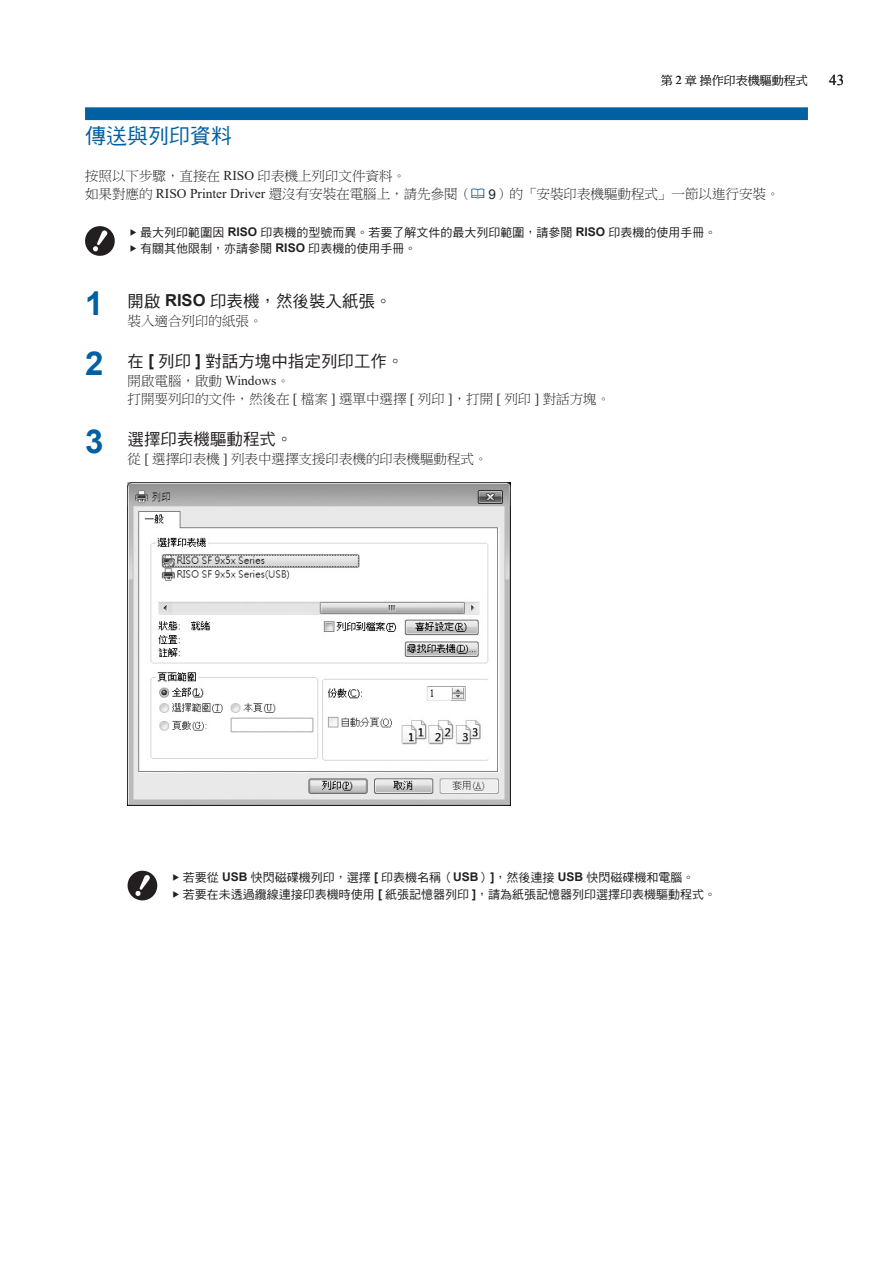
<style>
.page{position:relative;width:893px;height:1263px;background:#fff}
.page>*{position:absolute;margin:0;border:0;box-sizing:border-box;transform-origin:0 0}
.t1{font:21px "DF Hei Md HKSCS U";color:#0160a1}
.t2{font:16.5px "DF Hei Md HKSCS U";color:#231f20}
.t3{font:15px "Times New Roman";color:#231f20}
.t4{font:13.5px/18px "DF Ming Lt HKSCS U";color:#231f20}
.t5{font:12px/16.5px "DF Hei Md HKSCS U";color:#231f20}
.t6{font:12px "DF Ming Lt HKSCS U";color:#231f20}
.s1{font-family:"Times New Roman"}
.s2{font-family:"Arial"}
.s3{font-family:"Arial";font-weight:700}
.s4{font-family:"Arial";font-weight:700;font-size:33px;color:#0160a1}
</style>
<div class="page">
<div style="left:85px;top:107px;width:723px;height:13px;background:#0160a1"></div>
<svg style="left:85px;top:226px;width:30px;height:30px"></svg>
<img style="left:128px;top:483px;width:382px;height:323px">
<svg style="left:128px;top:871px;width:29px;height:29px"></svg>
<p class="t6" style="left:661px;top:74px;width:148px">第 <span class="s1">2</span> 章操作印表機驅動程式</p>
<p class="t3" style="left:829px;top:70px;width:16px">43</p>
<h1 class="t1" style="left:85px;top:125px;width:148px">傳送與列印資料</h1>
<p class="t4" style="left:85px;top:167px;width:388px">按照以下步驟，直接在 <span class="s1">RISO</span> 印表機上列印文件資料。<br>如果對應的 <span class="s1">RISO Printer Driver</span> 還沒有安裝在電腦上，請先參閱（</p>
<p class="t4" style="left:489px;top:185px;width:293px"><span class="s2">9</span>）的「安裝印表機驅動程式」一節以進行安裝。</p>
<p class="t5" style="left:140px;top:224px;width:578px">最大列印範圍因 <span class="s3">RISO</span> 印表機的型號而異。若要了解文件的最大列印範圍，請參閱 <span class="s3">RISO</span> 印表機的使用手冊。有關其他限制，亦請參閱 <span class="s3">RISO</span> 印表機的使用手冊。</p>
<p class="t2" style="left:85px;top:293px;width:308px"><span class="s4">1</span> 開啟 <span class="s3">RISO</span> 印表機，然後裝入紙張。</p>
<p class="t4" style="left:128px;top:312px;width:137px">裝入適合列印的紙張。</p>
<p class="t2" style="left:85px;top:353px;width:320px"><span class="s4">2</span> 在 <span class="s3">[</span> 列印 <span class="s3">]</span> 對話方塊中指定列印工作。</p>
<p class="t4" style="left:128px;top:372px;width:484px">開啟電腦，啟動 <span class="s1">Windows</span>。<br>打開要列印的文件，然後在 <span class="s1">[</span> 檔案 <span class="s1">]</span> 選單中選擇 <span class="s1">[</span> 列印 <span class="s1">]</span>，打開 <span class="s1">[</span> 列印 <span class="s1">]</span> 對話方塊。</p>
<p class="t2" style="left:85px;top:431px;width:209px"><span class="s4">3</span> 選擇印表機驅動程式。</p>
<p class="t4" style="left:128px;top:450px;width:361px">從 <span class="s1">[</span> 選擇印表機 <span class="s1">]</span> 列表中選擇支援印表機的印表機驅動程式。</p>
<p class="t5" style="left:183px;top:869px;width:535px;line-height:17.2px">若要從 <span class="s3">USB</span> 快閃磁碟機列印，選擇 <span class="s3">[</span> 印表機名稱（<span class="s3">USB</span>）<span class="s3">]</span>，然後連接 <span class="s3">USB</span> 快閃磁碟機和電腦。<br>若要在未透過纜線連接印表機時使用 <span class="s3">[</span> 紙張記憶器列印 <span class="s3">]</span>，請為紙張記憶器列印選擇印表機驅動程式。</p>
</div>
